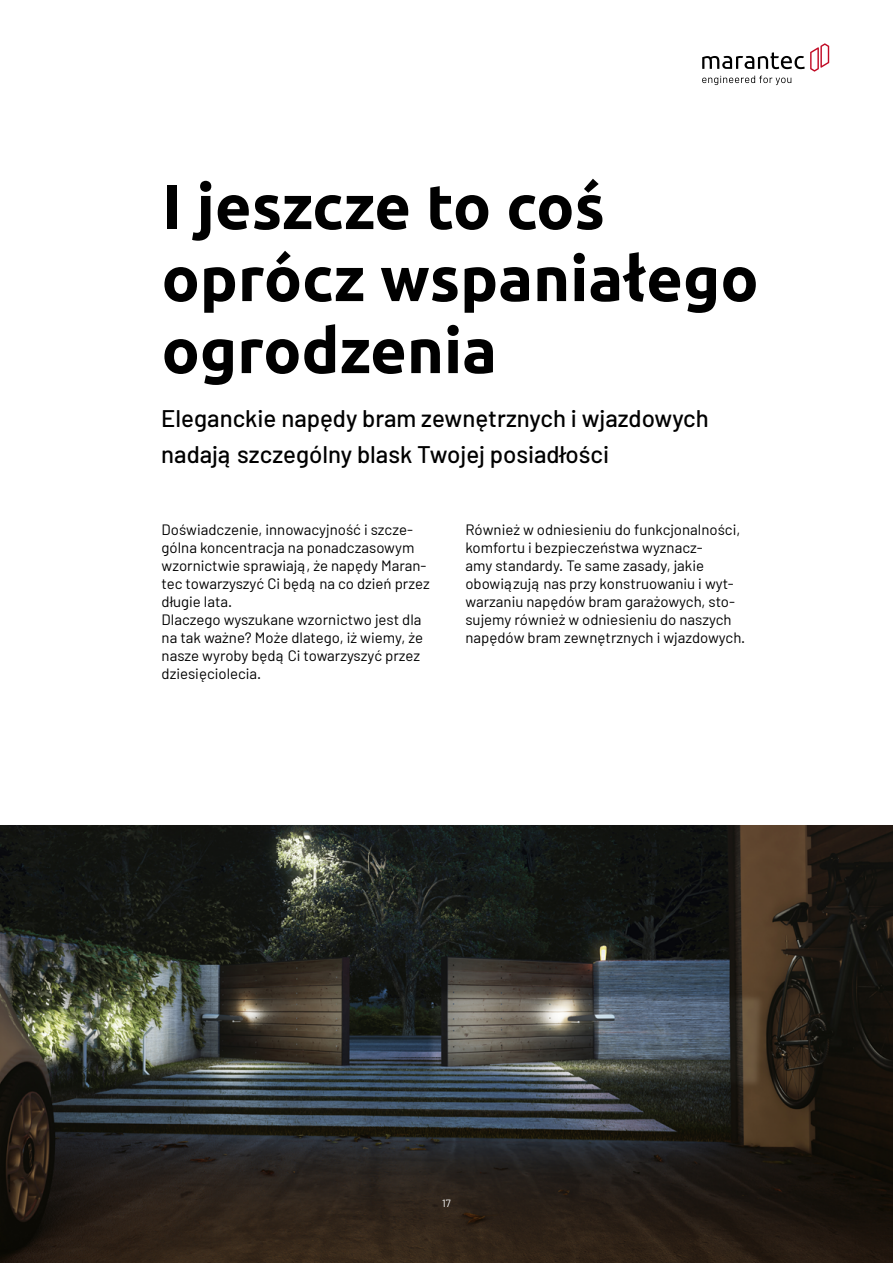
<style>
.page{position:relative;width:893px;height:1263px;background:#fff}
.page>*{position:absolute;margin:0;border:0;box-sizing:border-box;transform-origin:0 0}
.t1{font:700 63px/72px "Ubuntu";color:#000}
.t2{font:500 24px/36px "Barlow";color:#000}
.t3{font:15px/18px "Barlow";color:#000}
.t4{font:10.5px "Barlow";color:#fff}
</style>
<div class="page">
<svg style="left:0;top:825px;width:893px;height:438px;background:#2e2d27"></svg>
<svg style="left:702px;top:43px;width:127px;height:42px"></svg>
<h1 class="t1" style="left:162px;top:170px;width:598px">I jeszcze to coś oprócz wspaniałego ogrodzenia</h1>
<h2 class="t2" style="left:161px;top:400px;width:549px">Eleganckie napędy bram zewnętrznych i wjazdowych nadają szczególny blask Twojej posiadłości</h2>
<p class="t3" style="left:162px;top:520px;width:270px">Doświadczenie, innowacyjność i szcze&shy;gólna koncentracja na ponadczasowym wzornictwie sprawiają, że napędy Maran&shy;tec towarzyszyć Ci będą na co dzień przez długie lata.<br>Dlaczego wyszukane wzornictwo jest dla na tak ważne? Może dlatego, iż wiemy, że nasze wyroby będą Ci towarzyszyć przez dziesięciolecia.</p>
<p class="t3" style="left:465px;top:520px;width:281px">Również w odniesieniu do funkcjonalności, komfortu i bezpieczeństwa wyznacz-<br>amy standardy. Te same zasady, jakie obowiązują nas przy konstruowaniu i wyt&shy;warzaniu napędów bram garażowych, sto&shy;sujemy również w odniesieniu do naszych napędów bram zewnętrznych i wjazdowych.</p>
<p class="t4" style="left:442px;top:1196px;width:10px">17</p>
</div>
